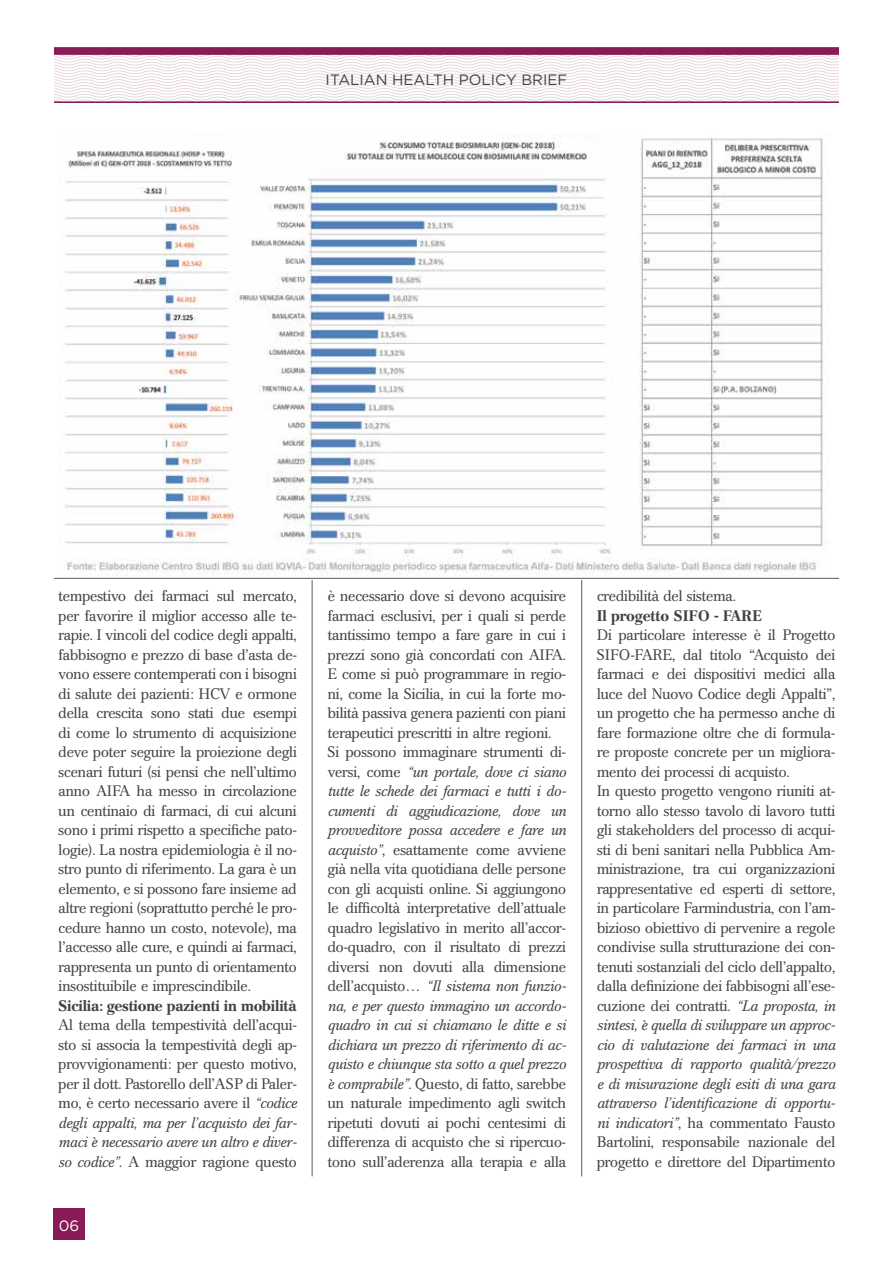
<style>
.page{position:relative;width:893px;height:1263px;background:#fff}
.page>*{position:absolute;margin:0;border:0;box-sizing:border-box;transform-origin:0 0}
.t1{font:15px/19.5px "Cremona";color:#414042;text-align:justify}
.t2{font:700 15px "Cremona";letter-spacing:-.01em;color:#414042}
.t3{font:15px "Gotham HTF";color:#414042}
.t4{font:15px "Gotham HTF";color:#fff}
.s1{font-style:italic}
</style>
<div class="page">
<div style="left:53px;top:1208px;width:32px;height:32px;background:#891c56"></div>
<svg style="left:54px;top:55px;width:785px;height:46px"></svg>
<div style="left:54px;top:47px;width:785px;height:8px;background:#891c56"></div>
<hr style="left:54px;top:101px;width:785px;height:2px;background:#891c56">
<hr style="left:312px;top:578px;width:1px;height:598px;background:#58595b">
<hr style="left:581px;top:578px;width:1px;height:598px;background:#58595b">
<img style="left:59px;top:138px;width:771px;height:442px">
<hr style="left:54px;top:578px;width:785px;height:1px;background:#58595b">
<p class="t3" style="left:326px;top:71px;width:243px">ITALIAN HEALTH POLICY BRIEF</p>
<p class="t1" style="left:59px;top:586px;width:240px">tempestivo dei farmaci sul mercato, per favorire il miglior accesso alle te&shy;rapie. I vincoli del codice degli appalti, fabbisogno e prezzo di base d’asta de&shy;vono essere contemperati con i bisogni di salute dei pazienti: HCV e ormone della crescita sono stati due esempi di come lo strumento di acquisizione deve poter seguire la proiezione degli scenari futuri (si pensi che nell’ultimo anno AIFA ha messo in circolazione un centinaio di farmaci, di cui alcuni sono i primi rispetto a specifiche pato&shy;logie). La nostra epidemiologia è il no&shy;stro punto di riferimento. La gara è un elemento, e si possono fare insieme ad altre regioni (soprattutto perché le pro&shy;cedure hanno un costo, notevole), ma l’accesso alle cure, e quindi ai farmaci, rappresenta un punto di orientamento insostituibile e imprescindibile.</p>
<p class="t2" style="left:59px;top:997px;width:239px">Sicilia: gestione pazienti in mobilità</p>
<p class="t1" style="left:59px;top:1015px;width:240px">Al tema della tempestività dell’acqui&shy;sto si associa la tempestività degli ap&shy;provvigionamenti: per questo motivo, per il dott. Pastorello dell’ASP di Paler&shy;mo, è certo necessario avere il <span class="s1">“codice degli appalti, ma per l’acquisto dei far&shy;maci è necessario avere un altro e diver&shy;so codice”</span>. A maggior ragione questo</p>
<p class="t4" style="left:59px;top:1217px;width:22px">06</p>
<p class="t1" style="left:328px;top:586px;width:240px;text-align:left">è necessario dove si devono acquisire farmaci esclusivi, per i quali si perde tantissimo tempo a fare gare in cui i prezzi sono già concordati con AIFA.<br>E come si può programmare in regio&shy;ni, come la Sicilia, in cui la forte mo&shy;bilità passiva genera pazienti con piani terapeutici prescritti in altre regioni.<br>Si possono immaginare strumenti di&shy;versi, come <span class="s1">“un portale, dove ci siano tutte le schede dei farmaci e tutti i do&shy;cumenti di aggiudicazione, dove un provveditore possa accedere e fare un acquisto”</span>, esattamente come avviene già nella vita quotidiana delle persone con gli acquisti online. Si aggiungono le difficoltà interpretative dell’attuale quadro legislativo in merito all’accor&shy;do-quadro, con il risultato di prezzi diversi non dovuti alla dimensione dell’acquisto… <span class="s1">“Il sistema non funzio&shy;na, e per questo immagino un accordo&shy;quadro in cui si chiamano le ditte e si dichiara un prezzo di riferimento di ac&shy;quisto e chiunque sta sotto a quel prezzo è comprabile”</span>. Questo, di fatto, sarebbe un naturale impedimento agli switch ripetuti dovuti ai pochi centesimi di differenza di acquisto che si ripercuo&shy;tono sull’aderenza alla terapia e alla</p>
<p class="t1" style="left:597px;top:586px;width:140px">credibilità del sistema.</p>
<p class="t2" style="left:597px;top:607px;width:166px">Il progetto SIFO - FARE</p>
<p class="t1" style="left:597px;top:625px;width:240px;text-align:left">Di particolare interesse è il Progetto SIFO-FARE, dal titolo “Acquisto dei farmaci e dei dispositivi medici alla luce del Nuovo Codice degli Appalti”, un progetto che ha permesso anche di fare formazione oltre che di formula&shy;re proposte concrete per un migliora&shy;mento dei processi di acquisto.<br>In questo progetto vengono riuniti at&shy;torno allo stesso tavolo di lavoro tutti gli stakeholders del processo di acqui&shy;sti di beni sanitari nella Pubblica Am&shy;ministrazione, tra cui organizzazioni rappresentative ed esperti di settore, in particolare Farmindustria, con l’am&shy;bizioso obiettivo di pervenire a regole condivise sulla strutturazione dei con&shy;tenuti sostanziali del ciclo dell’appalto, dalla definizione dei fabbisogni all’ese&shy;cuzione dei contratti. <span class="s1">“La proposta, in sintesi, è quella di sviluppare un approc&shy;cio di valutazione dei farmaci in una prospettiva di rapporto qualità/prezzo e di misurazione degli esiti di una gara attraverso l’identificazione di opportu&shy;ni indicatori”</span>, ha commentato Fausto Bartolini, responsabile nazionale del progetto e direttore del Dipartimento</p>
</div>
